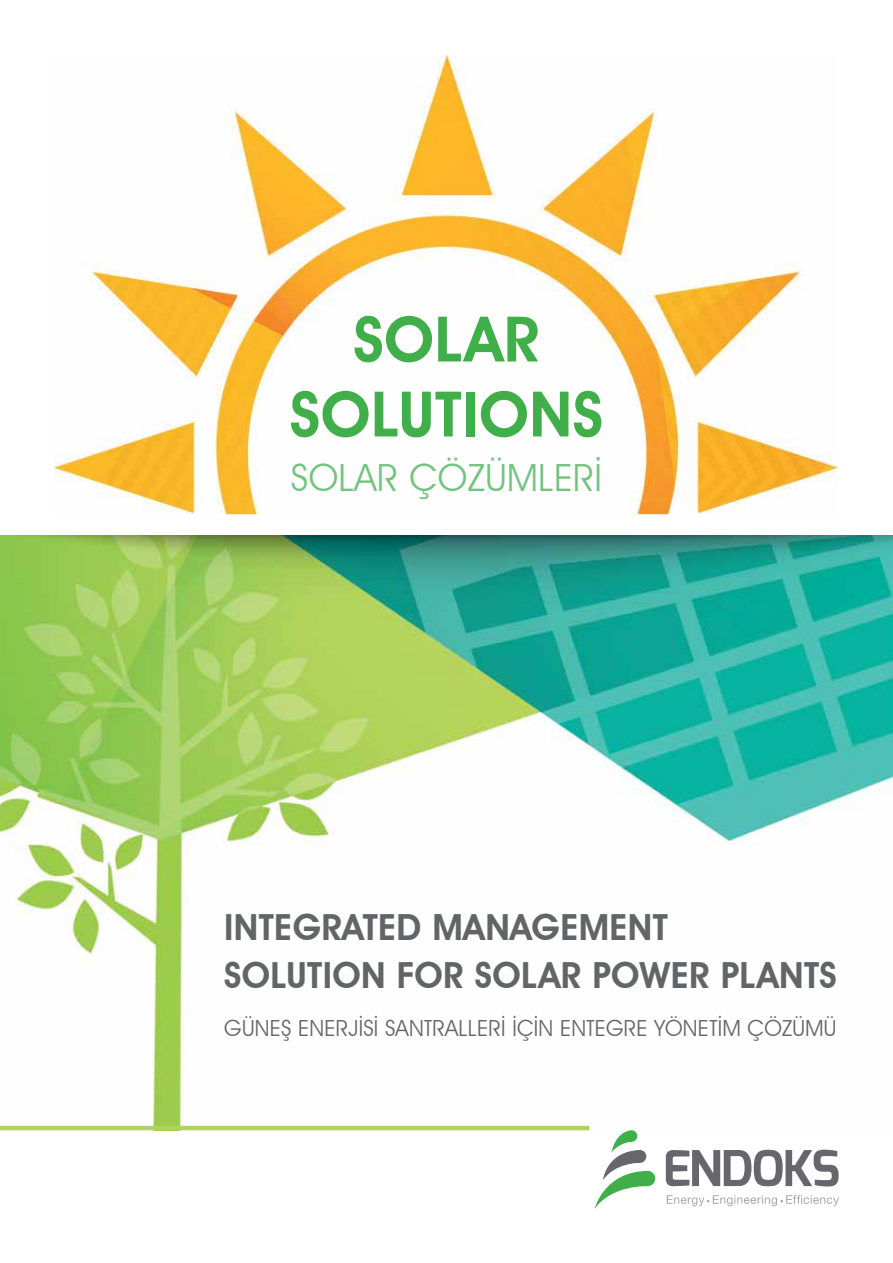
<style>
.page{position:relative;width:893px;height:1263px;background:#fff}
.page>*{position:absolute;margin:0;border:0;box-sizing:border-box;transform-origin:0 0}
.t1{font:600 63px/75px "Avant Garde IT Cby BT";letter-spacing:.01em;color:#40ae49;text-align:center}
.t2{font:37.5px "Avant Garde IT Cby BT";letter-spacing:.01em;color:#73c37e}
.t3{font:600 36px/48px "Avant Garde IT Cby BT";letter-spacing:.01em;color:#636466}
.t4{font:22.2px "Avant Garde IT Cby BT";letter-spacing:.01em;color:#636466}
</style>
<div class="page">
<img style="left:0;top:536px;width:893px;height:594px">
<img style="left:54px;top:56px;width:784px;height:458px">
<div style="left:640px;top:1171px;width:15px;height:15px;background:#40ae49;border-radius:50%"></div>
<svg style="left:594px;top:1130px;width:54px;height:79px"></svg>
<svg style="left:666px;top:1150px;width:173px;height:36px"></svg>
<svg style="left:667px;top:1195px;width:172px;height:11px"></svg>
<hr style="left:0;top:1126px;width:589px;height:4px;background:#b0d35d">
<h1 class="t1" style="left:290px;top:301px;width:315px">SOLAR<br>SOLUTIONS</h1>
<h2 class="t2" style="left:291px;top:454px;width:313px">SOLAR ÇÖZÜMLERİ</h2>
<h3 class="t3" style="left:224px;top:902px;width:614px">INTEGRATED MANAGEMENT<br>SOLUTION FOR SOLAR POWER PLANTS</h3>
<p class="t4" style="left:224px;top:1014px;width:613px">GÜNEŞ ENERJİSİ SANTRALLERİ İÇİN ENTEGRE YÖNETİM ÇÖZÜMÜ</p>
</div>
